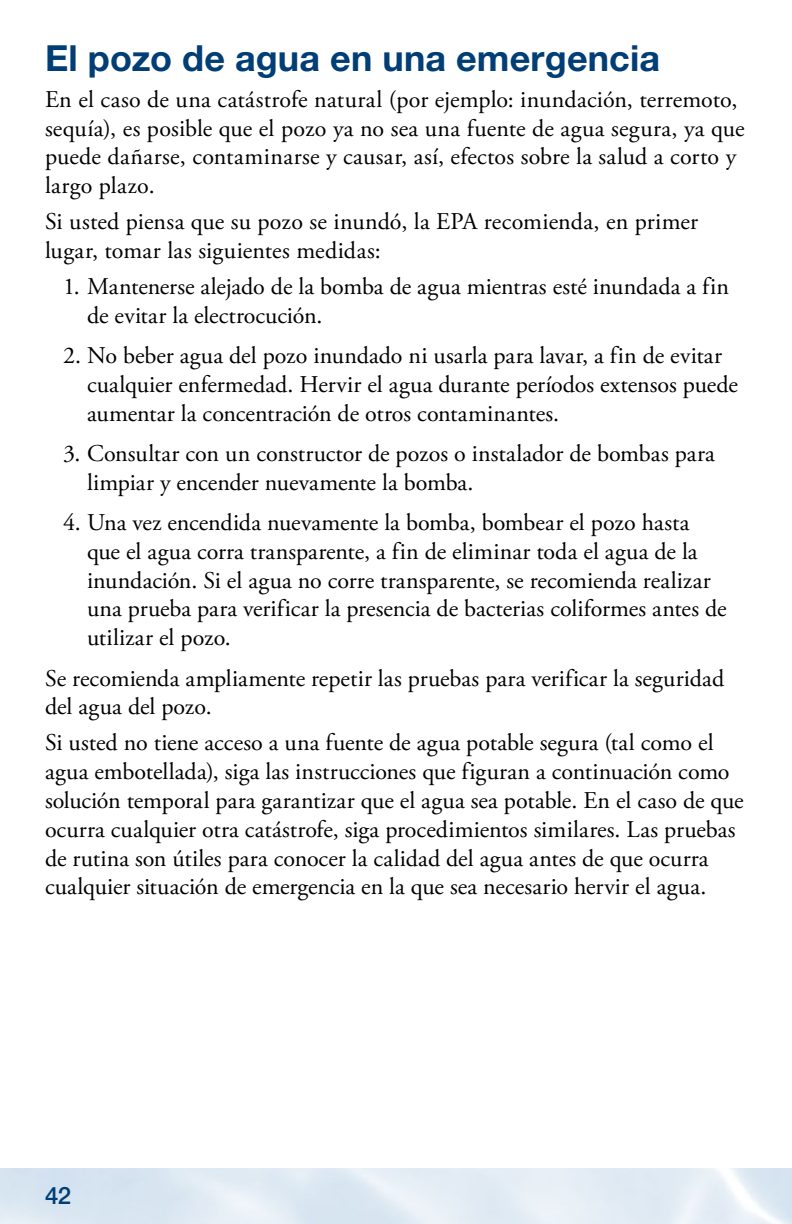
<style>
.page{position:relative;width:792px;height:1224px;background:#fff}
.page>*{position:absolute;margin:0;border:0;box-sizing:border-box;transform-origin:0 0}
.t1{font:700 36px "Helvetica Neue LT Std";letter-spacing:.005em;color:#003e75}
.Body{font:24px/28.8px "Adobe Garamond Pro";color:#000}
.t2{font:500 24px "Helvetica Neue LT Std";color:#003e75}
</style>
<div class="page">
<h2 class="t1" style="left:45px;top:36px;width:617px">El pozo de agua en una emergencia</h2>
<p class="Body" style="left:45px;top:86px;width:701px">En el caso de una catástrofe natural (por ejemplo: inundación, terremoto, sequía), es posible que el pozo ya no sea una fuente de agua segura, ya que puede dañarse, contaminarse y causar, así, efectos sobre la salud a corto y largo plazo.</p>
<p class="Body" style="left:45px;top:208px;width:655px">Si usted piensa que su pozo se inundó, la EPA recomienda, en primer lugar, tomar las siguientes medidas:</p>
<p class="Body" style="left:87px;top:273px;width:644px;text-indent:-24px">1. Mantenerse alejado de la bomba de agua mientras esté inundada a fin de evitar la electrocución.</p>
<p class="Body" style="left:87px;top:342px;width:653px;text-indent:-24px">2. No beber agua del pozo inundado ni usarla para lavar, a fin de evitar cualquier enfermedad. Hervir el agua durante períodos extensos puede aumentar la concentración de otros contaminantes.</p>
<p class="Body" style="left:87px;top:440px;width:629px;text-indent:-24px">3. Consultar con un constructor de pozos o instalador de bombas para limpiar y encender nuevamente la bomba.</p>
<p class="Body" style="left:87px;top:509px;width:641px;text-indent:-24px">4. Una vez encendida nuevamente la bomba, bombear el pozo hasta que el agua corra transparente, a fin de eliminar toda el agua de la inundación. Si el agua no corre transparente, se recomienda realizar una prueba para verificar la presencia de bacterias coliformes antes de utilizar el pozo.</p>
<p class="Body" style="left:45px;top:664px;width:681px">Se recomienda ampliamente repetir las pruebas para verificar la seguridad del agua del pozo.</p>
<p class="Body" style="left:45px;top:729px;width:700px">Si usted no tiene acceso a una fuente de agua potable segura (tal como el agua embotellada), siga las instrucciones que figuran a continuación como solución temporal para garantizar que el agua sea potable. En el caso de que ocurra cualquier otra catástrofe, siga procedimientos similares. Las pruebas de rutina son útiles para conocer la calidad del agua antes de que ocurra cualquier situación de emergencia en la que sea necesario hervir el agua.</p>
<p class="t2" style="left:45px;top:1181px;width:28px">42</p>
</div>
